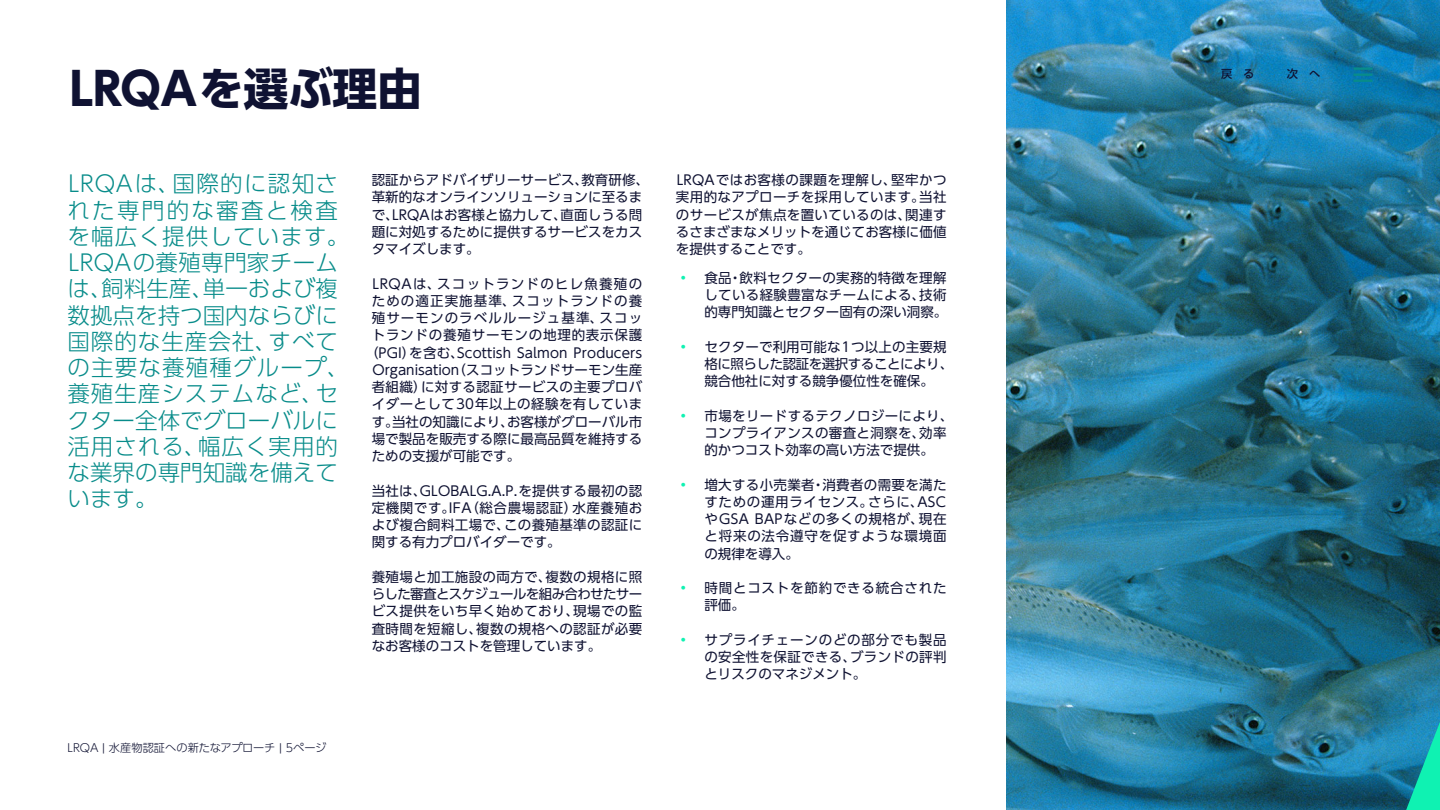
<style>
.page{position:relative;width:1440px;height:810px;background:#fff}
.page>*{position:absolute;margin:0;border:0;box-sizing:border-box;transform-origin:0 0}
.t1{font:700 45px "UD Shin Go Pro";letter-spacing:-.01em;color:#0f1232}
.t2{font:300 22.5px/26.2px "UD Shin Go Pro";letter-spacing:.045em;color:#088c8a}
.t3{font:13.5px/17.2px "UD Shin Go Pro";letter-spacing:.01em;color:#0f1232;text-align:justify}
.t4{font:13.5px/17.2px "UD Shin Go Pro";letter-spacing:.06em;color:#0f1232}
.t5{font:13.5px "UD Shin Go Pro";letter-spacing:.08em;color:#0f1232}
.t6{font:13.5px "UD Shin Go Pro";letter-spacing:.09em;color:#0f1232}
.t7{font:13.5px "UD Shin Go Pro";letter-spacing:.035em;color:#0f1232}
.t8{font:300 11.25px "UD Shin Go Pro";color:#0f1232}
.t9{font:500 11.25px "UD Shin Go Pro";color:#0f1232}
.s1{color:#0ff2b2}
</style>
<div class="page">
<img style="left:1006px;top:0;width:434px;height:810px">
<svg style="left:1406px;top:722px;width:34px;height:88px;background:#15b9b0"></svg>
<hr style="left:1353px;top:67px;width:19px;height:3px;background:#088c8a">
<svg style="left:1353px;top:74px;width:19px;height:8px"></svg>
<h1 class="t1" style="left:70px;top:52px;width:354px">LRQAを選ぶ理由</h1>
<h2 class="t2" style="left:68px;top:170px;width:283px">LRQAは、国際的に認知された専門的な審査と検査を幅広く提供しています。<br>LRQAの養殖専門家チームは、飼料生産、単一および複数拠点を持つ国内ならびに国際的な生産会社、すべての主要な養殖種グループ、養殖生産システムなど、セクター全体でグローバルに活用される、幅広く実用的な業界の専門知識を備えています。</h2>
<p class="t3" style="left:372px;top:171px;width:279px;text-align:left">認証からアドバイザリーサービス、教育研修、革新的なオンラインソリューションに至るまで、LRQAはお客様と協力して、直面しうる問題に対処するために提供するサービスをカスタマイズします。</p>
<p class="t6" style="left:372px;top:273px;width:271px">LRQAは、スコットランドのヒレ魚養殖の</p>
<p class="t5" style="left:372px;top:290px;width:272px">ための適正実施基準、スコットランドの養</p>
<p class="t5" style="left:372px;top:307px;width:272px">殖サーモンのラベルルージュ基準、スコッ</p>
<p class="t4" style="left:372px;top:326px;width:272px">トランドの養殖サーモンの地理的表示保護</p>
<p class="t3" style="left:365px;top:343px;width:279px">（PGI）を含む、Scottish Salmon Producers</p>
<p class="t3" style="left:372px;top:361px;width:271px">Organisation（スコットランドサーモン生産</p>
<p class="t3" style="left:372px;top:378px;width:272px">者組織）に対する認証サービスの主要プロバ</p>
<p class="t7" style="left:372px;top:393px;width:272px">イダーとして30年以上の経験を有していま</p>
<p class="t3" style="left:372px;top:412px;width:272px">す。当社の知識により、お客様がグローバル市</p>
<p class="t3" style="left:372px;top:430px;width:272px">場で製品を販売する際に最高品質を維持する</p>
<p class="t3" style="left:372px;top:447px;width:150px">ための支援が可能です。</p>
<p class="t3" style="left:372px;top:481px;width:272px">当社は、GLOBALG.A.P.を提供する最初の認定機関です。IFA（総合農場認証）水産養殖および複合飼料工場で、この養殖基準の認証に関する有力プロバイダーです。</p>
<p class="t3" style="left:372px;top:568px;width:272px">養殖場と加工施設の両方で、複数の規格に照らした審査とスケジュールを組み合わせたサービス提供をいち早く始めており、現場での監査時間を短縮し、複数の規格への認証が必要なお客様のコストを管理しています。</p>
<p class="t8" style="left:68px;top:738px;width:260px">LRQA ¦ 水産物認証への新たなアプローチ ¦ 5ページ</p>
<p class="t3" style="left:676px;top:171px;width:272px">LRQAではお客様の課題を理解し、堅牢かつ実用的なアプローチを採用しています。当社のサービスが焦点を置いているのは、関連するさまざまなメリットを通じてお客様に価値を提供することです。</p>
<p class="t3" style="left:704px;top:269px;width:244px;text-indent:-24px"><span class="s1">•</span> 食品・飲料セクターの実務的特徴を理解している経験豊富なチームによる、技術的専門知識とセクター固有の深い洞察。</p>
<p class="t3" style="left:704px;top:338px;width:250px;text-align:left;text-indent:-24px"><span class="s1">•</span> セクターで利用可能な1つ以上の主要規格に照らした認証を選択することにより、競合他社に対する競争優位性を確保。</p>
<p class="t3" style="left:704px;top:407px;width:250px;text-align:left;text-indent:-24px"><span class="s1">•</span> 市場をリードするテクノロジーにより、コンプライアンスの審査と洞察を、効率的かつコスト効率の高い方法で提供。</p>
<p class="t3" style="left:704px;top:476px;width:244px;text-indent:-24px"><span class="s1">•</span> 増大する小売業者・消費者の需要を満たすための運用ライセンス。さらに、ASCやGSA BAPなどの多くの規格が、現在と将来の法令遵守を促すような環境面の規律を導入。</p>
<p class="t4" style="left:704px;top:579px;width:244px;text-indent:-24px"><span class="s1">•</span> 時間とコストを節約できる統合された評価。</p>
<p class="t3" style="left:704px;top:631px;width:244px;text-indent:-24px"><span class="s1">•</span> サプライチェーンのどの部分でも製品の安全性を保証できる、ブランドの評判とリスクのマネジメント。</p>
<p class="t9" style="left:1221px;top:65px;width:35px">戻　る</p>
<p class="t9" style="left:1287px;top:65px;width:35px">次　へ</p>
</div>
